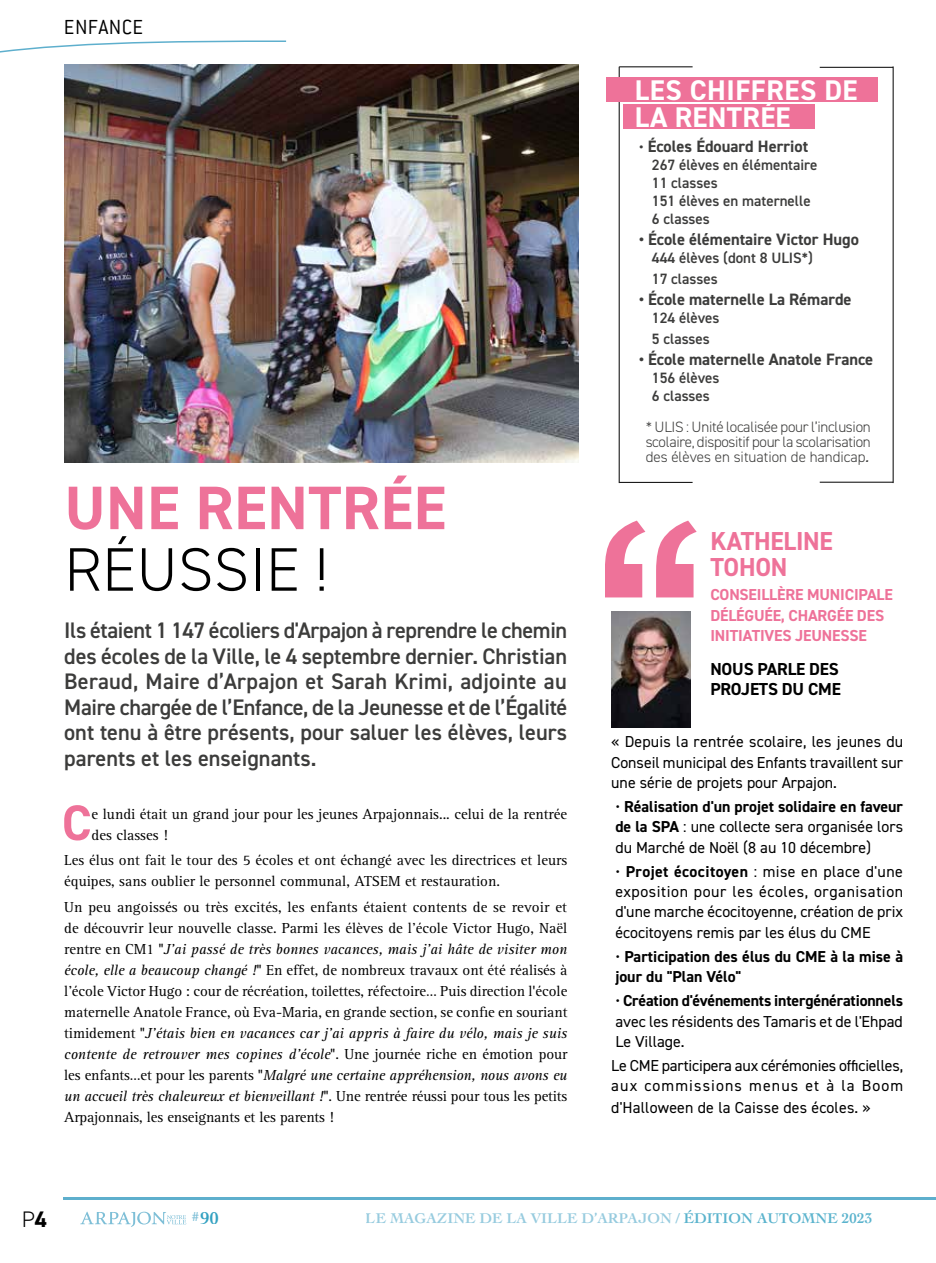
<style>
.page{position:relative;width:936px;height:1263px;background:#fff}
.page>*{position:absolute;margin:0;border:0;box-sizing:border-box;transform-origin:0 0}
.t1{font:700 61.5px "DIN2014";letter-spacing:.01em;color:#ee7299}
.t2{font:300 61.5px "DIN2014";letter-spacing:.01em;color:#000}
.t3{font:700 49.95px "DIN2014";color:#ee7299}
.t4{font:700 28.5px/26.7px "DIN2014";letter-spacing:.02em;color:#fff}
.t5{font:700 26.1px/26.1px "DIN2014";letter-spacing:-.01em;color:#ee7299}
.t6{font:600 22.5px/25.5px "DIN2014";color:#3c3c3b;text-align:justify}
.t7{font:300 22.5px "Conduit ITC";letter-spacing:.015em;color:#000}
.t8{font:300 22.5px "DIN2014";color:#000}
.t9{font:700 18px "Cochin LT";color:#008ab2}
.t10{font:700 17.4px/20.2px "DIN2014";letter-spacing:-.01em;color:#000}
.t11{font:700 16.5px "DIN2014";color:#3c3c3b}
.t12{font:15.9px/20.2px "DIN2014";color:#000;text-align:justify}
.t13{font:700 15.9px/20.2px "DIN2014";letter-spacing:-.01em;color:#ee7299}
.t14{font:700 15.9px/20.2px "DIN2014";color:#000}
.t15{font:15px/21px "Rotis Serif Std";color:#000}
.t16{font:600 15px/18px "DIN2014";color:#3c3c3b}
.t17{font:300 15px/15px "DIN2014";color:#3c3c3b;text-align:justify}
.t18{font:700 14.85px "Cochin LT";color:#5eafcd}
.s1{font-style:italic}
.s2{font-weight:600;font-size:15px}
.s3{font-weight:400;font-style:italic}
.s4{font-weight:700}
.s5{font-weight:400}
.s6{color:#008ab2}
</style>
<div class="page">
<svg style="left:0;top:40px;width:287px;height:13px"></svg>
<hr style="left:64px;top:1197px;width:871px;height:2px;background:#5eafcd">
<svg style="left:80px;top:1212px;width:106px;height:15px"></svg>
<img style="left:64px;top:64px;width:514px;height:398px">
<div style="left:623px;top:104px;width:192px;height:24px;background:#ee7299"></div>
<hr style="left:618px;top:67px;width:1px;height:416px;background:#000">
<hr style="left:619px;top:66px;width:73px;height:1px;background:#000">
<hr style="left:619px;top:482px;width:73px;height:1px;background:#000">
<hr style="left:892px;top:66px;width:1px;height:417px;background:#000">
<hr style="left:819px;top:482px;width:74px;height:1px;background:#000">
<hr style="left:819px;top:67px;width:74px;height:1px;background:#000">
<div style="left:606px;top:78px;width:271px;height:24px;background:#ee7299"></div>
<svg style="left:605px;top:521px;width:40px;height:76px"></svg>
<svg style="left:656px;top:521px;width:40px;height:76px"></svg>
<img style="left:611px;top:611px;width:79px;height:116px">
<h3 class="t7" style="left:64px;top:14px;width:81px">ENFANCE</h3>
<h1 class="t1" style="left:64px;top:467px;width:383px">UNE RENTRÉE</h1>
<h1 class="t2" style="left:64px;top:532px;width:265px">RÉUSSIE !</h1>
<p class="t6" style="left:64px;top:617px;width:504px">Ils étaient 1 147 écoliers d'Arpajon à reprendre le chemin des écoles de la Ville, le 4 septembre dernier. Christian Beraud, Maire d’Arpajon et Sarah Krimi, adjointe au Maire chargée de l’Enfance, de la Jeunesse et de l’Égalité ont tenu à être présents, pour saluer les élèves, leurs parents et les enseignants.</p>
<h2 class="t3" style="left:62px;top:789px;width:31px">C</h2>
<p class="t15" style="left:92px;top:804px;width:477px">e lundi était un grand jour pour les jeunes Arpajonnais... celui de la rentrée des classes !</p>
<p class="t15" style="left:64px;top:850px;width:504px">Les élus ont fait le tour des 5 écoles et ont échangé avec les directrices et leurs équipes, sans oublier le personnel communal, ATSEM et restauration.</p>
<p class="t15" style="left:64px;top:896px;width:505px;text-align:justify">Un peu angoissés ou très excités, les enfants étaient contents de se revoir et de découvrir leur nouvelle classe. Parmi les élèves de l’école Victor Hugo, Naël rentre en CM1 "<span class="s1">J’ai passé de très bonnes vacances, mais j’ai hâte de visiter mon école, elle a beaucoup changé !</span>" En effet, de nombreux travaux ont été réalisés à l’école Victor Hugo : cour de récréation, toilettes, réfectoire… Puis direction l'école maternelle Anatole France, où Eva-Maria, en grande section, se confie en souriant timidement "<span class="s1">J’étais bien en vacances car j’ai appris à faire du vélo, mais je suis contente de retrouver mes copines d’école</span>". Une journée riche en émotion pour les enfants…et pour les parents "<span class="s1">Malgré une certaine appréhension, nous avons eu un accueil très chaleureux et bienveillant !</span>". Une rentrée réussi pour tous les petits Arpajonnais, les enseignants et les parents !</p>
<h3 class="t4" style="left:635px;top:77px;width:224px">LES CHIFFRES DE<br>LA RENTRÉE</h3>
<p class="t11" style="left:639px;top:135px;width:171px"><span class="s2">•</span> Écoles Édouard Herriot</p>
<p class="t16" style="left:651px;top:156px;width:167px">267 élèves en élémentaire<br>11 classes<br>151 élèves en maternelle<br>6 classes</p>
<p class="t11" style="left:639px;top:228px;width:221px">• École élémentaire Victor Hugo</p>
<p class="t16" style="left:651px;top:247px;width:162px;line-height:21px">444 élèves (dont 8 ULIS*)<br>17 classes</p>
<p class="t11" style="left:639px;top:288px;width:214px">• École maternelle La Rémarde</p>
<p class="t16" style="left:651px;top:307px;width:69px;line-height:21px">124 élèves<br>5 classes</p>
<p class="t11" style="left:639px;top:348px;width:236px">• École maternelle Anatole France</p>
<p class="t16" style="left:651px;top:369px;width:69px">156 élèves<br>6 classes</p>
<p class="t17" style="left:645px;top:419px;width:226px">* ULIS : Unité localisée pour l’inclusion scolaire, dispositif pour la scolarisation des élèves en situation de handicap<span class="s3">.</span></p>
<h3 class="t5" style="left:710px;top:527px;width:124px">KATHELINE<br>TOHON</h3>
<p class="t13" style="left:710px;top:584px;width:184px">CONSEILLÈRE MUNICIPALE<br>DÉLÉGUÉE, CHARGÉE DES<br>INITIATIVES JEUNESSE</p>
<p class="t10" style="left:710px;top:658px;width:132px">NOUS PARLE DES<br>PROJETS DU CME</p>
<p class="t12" style="left:611px;top:731px;width:293px">« Depuis la rentrée scolaire, les jeunes du Conseil municipal des Enfants travaillent sur une série de projets pour Arpajon.</p>
<p class="t12" style="left:615px;top:796px;width:289px">• <span class="s4">Réalisation d'un projet solidaire en faveur de la SPA</span> : une collecte sera organisée lors du Marché de Noël (8 au 10 décembre)</p>
<p class="t12" style="left:615px;top:861px;width:289px">• <span class="s4">Projet écocitoyen</span> : mise en place d'une exposition pour les écoles, organisation d'une marche écocitoyenne, création de prix écocitoyens remis par les élus du CME</p>
<p class="t14" style="left:615px;top:946px;width:289px"><span class="s5">•</span> Participation des élus du CME à la mise à jour du "Plan Vélo"</p>
<p class="t12" style="left:615px;top:990px;width:289px">• <span class="s4">Création d'événements intergénérationnels </span>avec les résidents des Tamaris et de l'Ehpad Le Village.</p>
<p class="t12" style="left:611px;top:1055px;width:293px">Le CME participera aux cérémonies officielles, aux commissions menus et à la Boom</p>
<p class="t12" style="left:611px;top:1097px;width:261px">d'Halloween de la Caisse des écoles. »</p>
<h3 class="t8" style="left:22px;top:1206px;width:27px">P<span class="s4">4</span></h3>
<p class="t9" style="left:192px;top:1207px;width:29px"><sup>#</sup>90</p>
<p class="t18" style="left:366px;top:1209px;width:508px">LE MAGAZINE DE LA VILLE D’ARPAJON / <span class="s6">ÉDITION AUTOMNE 2023</span></p>
</div>
